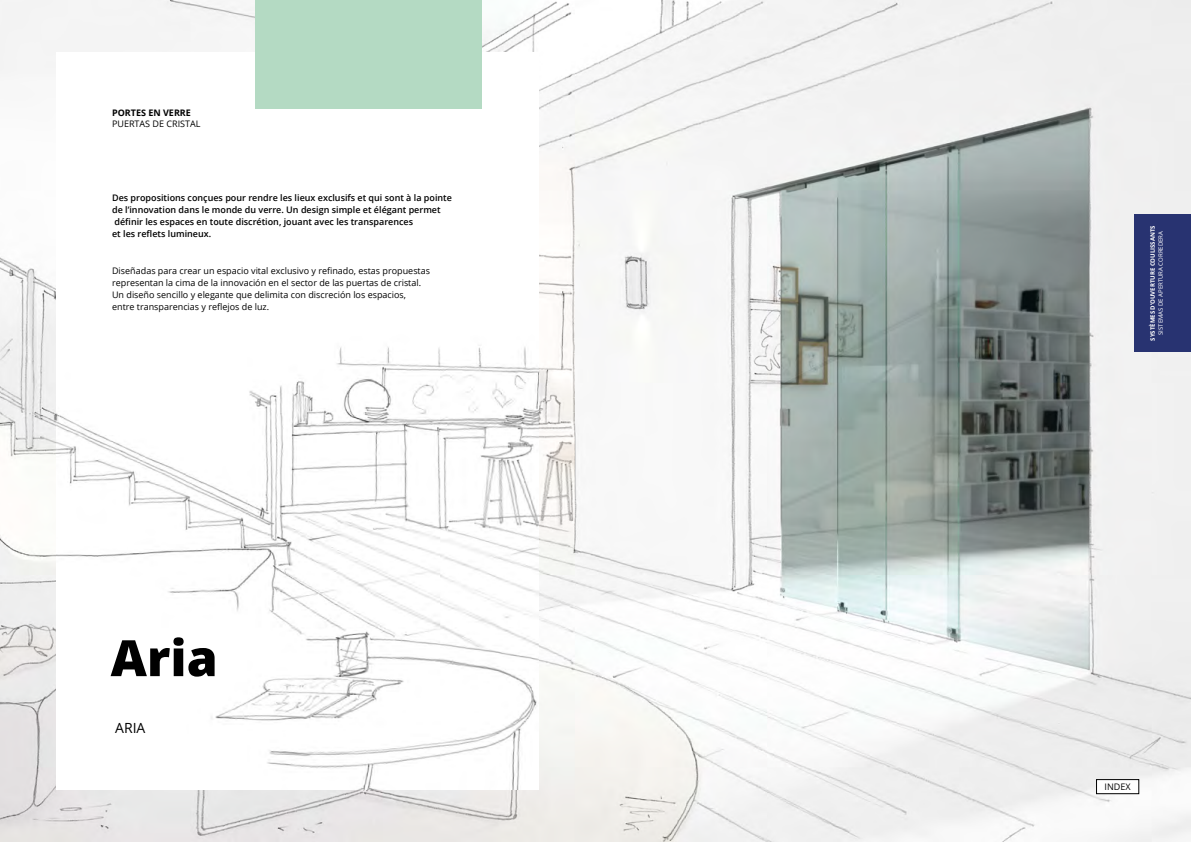
<style>
.page{position:relative;width:1191px;height:842px;background:#fff}
.page>*{position:absolute;margin:0;border:0;box-sizing:border-box;transform-origin:0 0}
.t1{font:800 50px "Open Sans";color:#000}
.t2{font:14px "Open Sans";color:#000}
.t3{font:9px/12px "Open Sans";color:#000}
.t4{font:600 9px/12px "Open Sans";color:#000}
.t5{font:700 9px "Open Sans";color:#000}
.t6{font:700 6px "Open Sans";color:#fff}
.t7{font:6px "Open Sans";color:#fff}
</style>
<div class="page">
<img style="left:0;top:0;width:1191px;height:842px">
<img style="left:57px;top:52px;width:482px;height:737px">
<div style="left:255px;top:0;width:227px;height:109px;background:#b4dac3"></div>
<div style="left:1134px;top:214px;width:57px;height:138px;background:#283371"></div>
<div style="left:1096px;top:779px;width:42px;height:15px;background:#fff"></div>
<div style="left:1096px;top:779px;width:43px;height:15px;border:1px solid #000"></div>
<p class="t5" style="left:112px;top:106px;width:80px">PORTES EN VERRE</p>
<p class="t3" style="left:112px;top:117px;width:90px">PUERTAS DE CRISTAL</p>
<p class="t4" style="left:112px;top:191px;width:341px">Des propositions conçues pour rendre les lieux exclusifs et qui sont à la pointe de l’innovation dans le monde du verre. Un design simple et élégant permet définir les espaces en toute discrétion, jouant avec les transparences<br>et les reflets lumineux.</p>
<p class="t3" style="left:112px;top:264px;width:319px">Diseñadas para crear un espacio vital exclusivo y refinado, estas propuestas representan la cima de la innovación en el sector de las puertas de cristal.<br>Un diseño sencillo y elegante que delimita con discreción los espacios, entre transparencias y reflejos de luz.</p>
<h1 class="t1" style="left:111px;top:623px;width:109px">Aria</h1>
<h2 class="t2" style="left:115px;top:718px;width:32px">ARIA</h2>
<p class="t6" style="left:1148px;top:341px;width:117px;rotate:-90deg">SYSTÈMES D’OUVERTURE COULISSANTS</p>
<p class="t7" style="left:1156px;top:335px;width:105px;rotate:-90deg">SISTEMAS DE APERTURA CORREDERA</p>
<p class="t3" style="left:1104px;top:780px;width:28px">INDEX</p>
</div>
